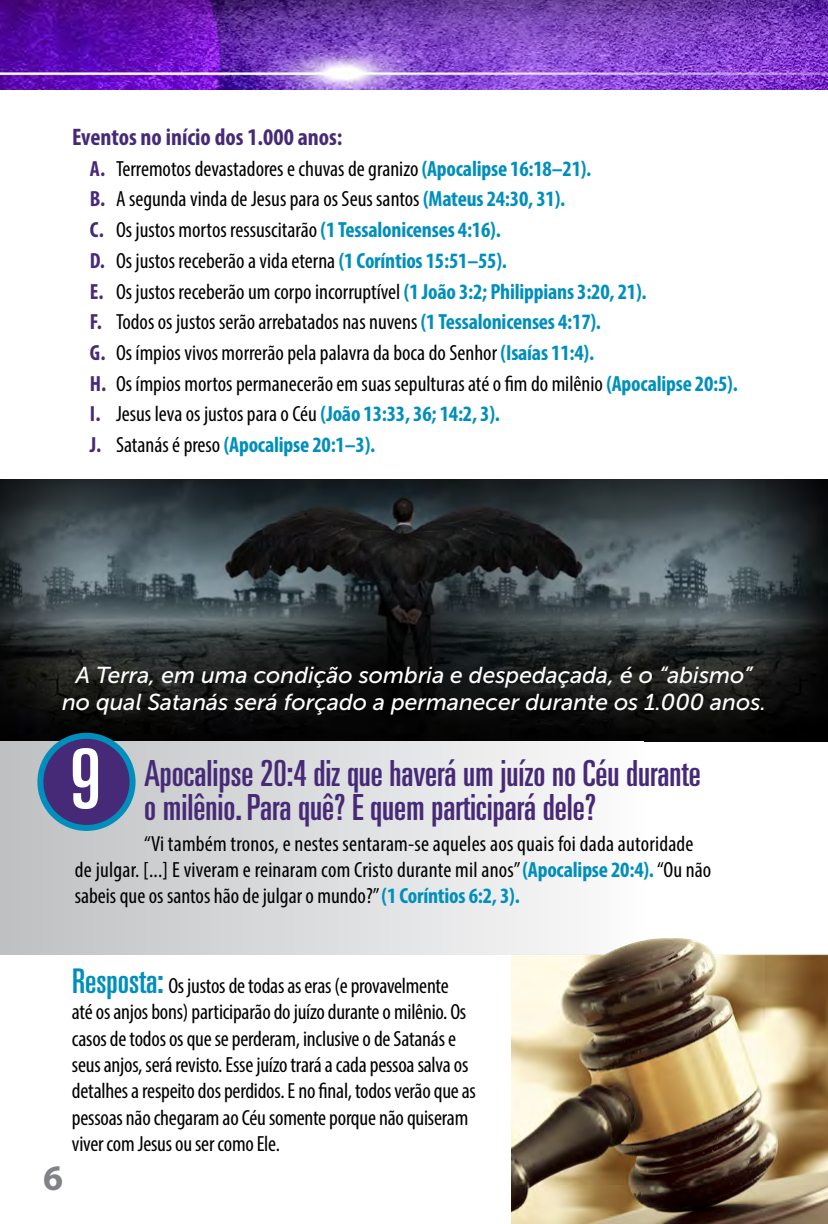
<style>
.page{position:relative;width:828px;height:1224px;background:#fff}
.page>*{position:absolute;margin:0;border:0;box-sizing:border-box;transform-origin:0 0}
.t1{font:ultra-condensed 83px "Univers";color:#fff}
.t2{font:ultra-condensed 36px/34px "Univers";color:#472a77}
.t3{font:700 36px "Myriad Pro";color:#808285}
.t4{font:700 condensed 24px "Myriad Pro";color:#472a77}
.t5{font:italic 23px/27.6px "Museo Sans 500";color:#fff;text-align:center}
.t6{font:condensed 22px/30.8px "Myriad Pro";color:#000}
.s1{font-weight:700;color:#472a77}
.s2{font-weight:700;color:#008fbc}
.s3{font-family:"Univers";font-stretch:ultra-condensed;font-size:34px;color:#008fbc}
</style>
<div class="page">
<img style="left:0;top:480px;width:828px;height:261px">
<img style="left:0;top:0;width:828px;height:90px">
<div style="left:0;top:742px;width:644px;height:213px;background:linear-gradient(to right,#bbbfc2,#fcfcfc)"></div>
<div style="left:40px;top:736px;width:93px;height:92px;background:#472a77;border-radius:50%"></div>
<div style="left:37px;top:733px;width:99px;height:98px;border:6px solid #008fbc;border-radius:50%"></div>
<img style="left:511px;top:928px;width:317px;height:296px">
<p class="t4" style="left:72px;top:122px;width:272px">Eventos no início dos 1.000 anos:</p>
<p class="t6" style="left:90px;top:153px;width:649px"><span class="s1">A.</span> Terremotos devastadores e chuvas de granizo <span class="s2">(Apocalipse 16:18–21).<br></span><span class="s1">B.</span> A segunda vinda de Jesus para os Seus santos <span class="s2">(Mateus 24:30, 31).<br></span><span class="s1">C.</span> Os justos mortos ressuscitarão <span class="s2">(1 Tessalonicenses 4:16).<br></span><span class="s1">D.</span> Os justos receberão a vida eterna <span class="s2">(1 Coríntios 15:51–55).<br></span><span class="s1">E.</span> Os justos receberão um corpo incorruptível <span class="s2">(1 João 3:2; Philippians 3:20, 21).<br></span><span class="s1">F.</span> Todos os justos serão arrebatados nas nuvens <span class="s2">(1 Tessalonicenses 4:17).<br></span><span class="s1">G.</span> Os ímpios vivos morrerão pela palavra da boca do Senhor <span class="s2">(Isaías 11:4).<br></span><span class="s1">H.</span> Os ímpios mortos permanecerão em suas sepulturas até o fim do milênio <span class="s2">(Apocalipse 20:5).<br></span><span class="s1">I.</span> Jesus leva os justos para o Céu <span class="s2">(João 13:33, 36; 14:2, 3).<br></span><span class="s1">J.</span> Satanás é preso <span class="s2">(Apocalipse 20:1–3).</span></p>
<p class="t5" style="left:62px;top:661px;width:706px">A Terra, em uma condição sombria e despedaçada, é o “abismo” no qual Satanás será forçado a permanecer durante os 1.000 anos.</p>
<h1 class="t1" style="left:70px;top:732px;width:32px">9</h1>
<h2 class="t2" style="left:144px;top:756px;width:558px">Apocalipse 20:4 diz que haverá um juízo no Céu durante o milênio. Para quê? E quem participará dele?</h2>
<p class="t6" style="left:75px;top:830px;width:638px;line-height:26.4px;text-indent:69px">“Vi também tronos, e nestes sentaram-se aqueles aos quais foi dada autoridade de julgar. [...] E viveram e reinaram com Cristo durante mil anos” <span class="s2">(Apocalipse 20:4).</span> “Ou não sabeis que os santos hão de julgar o mundo?” <span class="s2">(1 Coríntios 6:2, 3).</span></p>
<h2 class="t3" style="left:43px;top:1155px;width:21px">6</h2>
<p class="t6" style="left:72px;top:972px;width:406px;line-height:26.4px"><span class="s3">Resposta:</span> Os justos de todas as eras (e provavelmente<br>até os anjos bons) participarão do juízo durante o milênio. Os casos de todos os que se perderam, inclusive o de Satanás e seus anjos, será revisto. Esse juízo trará a cada pessoa salva os detalhes a respeito dos perdidos. E no final, todos verão que as pessoas não chegaram ao Céu somente porque não quiseram viver com Jesus ou ser como Ele.</p>
</div>
